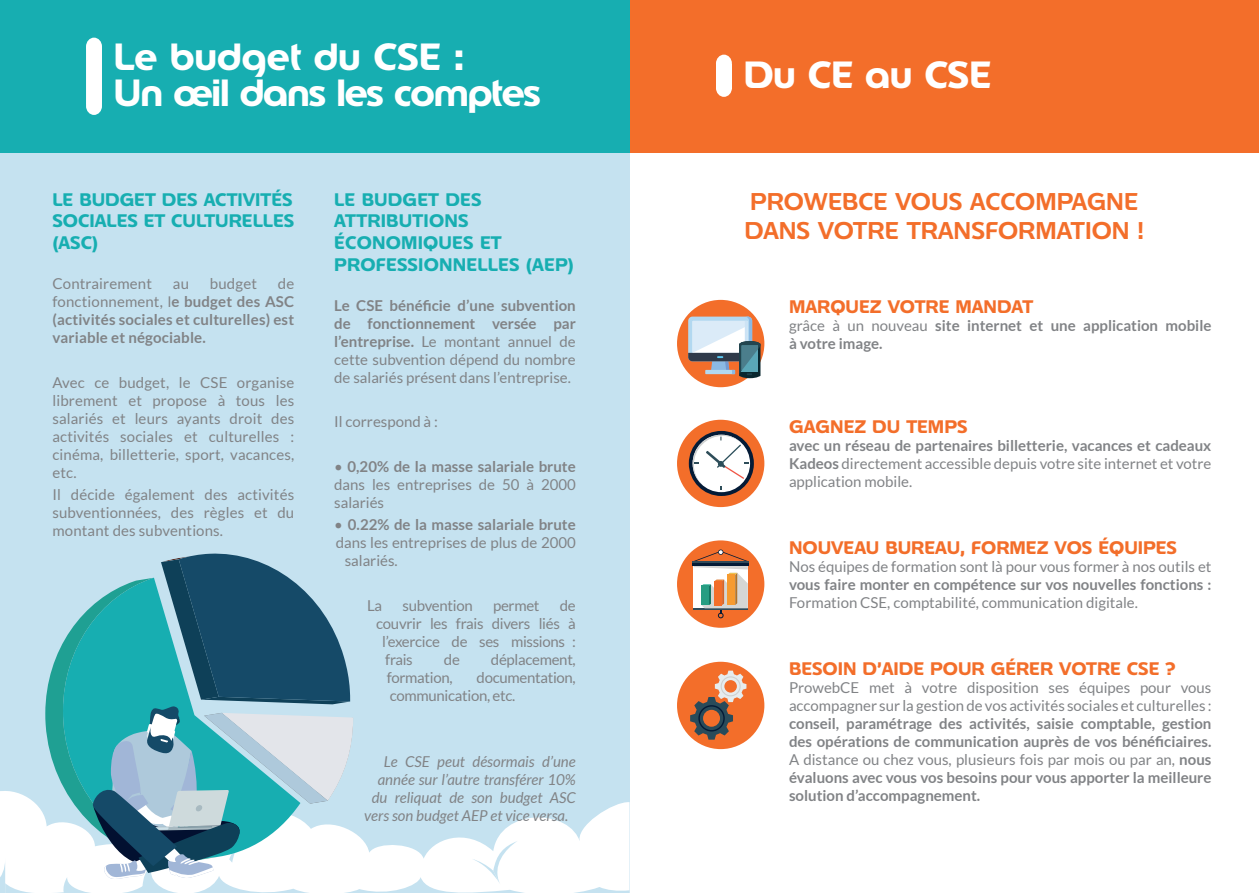
<style>
.page{position:relative;width:1259px;height:893px;background:#fff}
.page>*{position:absolute;margin:0;border:0;box-sizing:border-box;transform-origin:0 0}
.t1{font:700 37.5px/36px "Edenred";letter-spacing:-.02em;color:#fff}
.t2{font:500 24px/28.8px "Edenred";color:#f36e2a}
.t3{font:700 18px/21.6px "Edenred";letter-spacing:.01em;color:#17aeb1;text-align:justify}
.t4{font:700 18px "Edenred";color:#f36e2a}
.t5{font:15px/18px "Lato";color:#818386;text-align:justify}
.t6{font:700 15px/18px "Lato";color:#818386;text-align:justify}
.t7{font:15px/18px "Lato";letter-spacing:-.02em;color:#818386}
.t8{font:italic 15px "Lato";color:#818386}
.s1{font-weight:400}
.s2{font-family:"Myriad Pro";font-weight:400}
.s3{font-weight:700}
</style>
<div class="page">
<div style="left:630px;top:0;width:629px;height:153px;background:#f36e2a"></div>
<div style="left:0;top:0;width:630px;height:893px;background:#c5e2f0"></div>
<div style="left:0;top:0;width:629px;height:153px;background:#17aeb1"></div>
<div style="left:716px;top:64px;width:16px;height:25px;background:#fff"></div>
<div style="left:716px;top:55px;width:16px;height:17px;background:#fff;border-radius:50%"></div>
<div style="left:716px;top:79px;width:16px;height:18px;background:#fff;border-radius:50%"></div>
<div style="left:86px;top:43px;width:16px;height:66px;background:#fff;border-radius:6px"></div>
<div style="left:86px;top:38px;width:16px;height:17px;background:#fff;border-radius:50%"></div>
<div style="left:86px;top:97px;width:16px;height:18px;background:#fff;border-radius:50%"></div>
<svg style="left:0;top:553px;width:629px;height:340px"></svg>
<div style="left:677px;top:300px;width:87px;height:87px;background:#f36e2a;border-radius:50%"></div>
<div style="left:677px;top:420px;width:87px;height:87px;background:#f36e2a;border-radius:50%"></div>
<div style="left:677px;top:540px;width:87px;height:88px;background:#f36e2a;border-radius:50%"></div>
<div style="left:677px;top:662px;width:87px;height:87px;background:#f36e2a;border-radius:50%"></div>
<svg style="left:689px;top:431px;width:65px;height:65px"></svg>
<svg style="left:688px;top:317px;width:72px;height:61px"></svg>
<svg style="left:692px;top:549px;width:57px;height:69px"></svg>
<svg style="left:690px;top:671px;width:56px;height:69px"></svg>
<div style="left:698px;top:705px;width:27px;height:26px;border:1px solid #041b36;border-radius:50%"></div>
<div style="left:720px;top:676px;width:20px;height:20px;border:1px solid #cfd1d0;border-radius:50%"></div>
<h1 class="t1" style="left:113px;top:38px;width:429px">Le budget du CSE :<br>Un œil dans les comptes</h1>
<p class="t3" style="left:52px;top:189px;width:243px">LE BUDGET DES ACTIVITÉS SOCIALES ET CULTURELLES (ASC)</p>
<p class="t5" style="left:52px;top:275px;width:101px">Contrairement</p>
<p class="t5" style="left:173px;top:275px;width:18px">au</p>
<p class="t5" style="left:210px;top:275px;width:48px">budget</p>
<p class="t6" style="left:52px;top:275px;width:243px;text-indent:225px"><span class="s1">de fonctionnement,</span> <span class="s2">l</span>e budget des ASC (activités sociales et culturelles) est variable et négociable.</p>
<p class="t5" style="left:52px;top:373px;width:243px">Avec ce budget, le CSE organise librement et propose à tous les salariés et leurs ayants droit des activités sociales et culturelles : cinéma, billetterie, sport, vacances, etc.</p>
<p class="t5" style="left:52px;top:486px;width:243px">Il décide également des activités subventionnées, des règles et du montant des subventions.</p>
<p class="t3" style="left:334px;top:189px;width:241px;text-align:left">LE BUDGET DES<br>ATTRIBUTIONS<br>ÉCONOMIQUES ET<br>PROFESSIONNELLES (AEP)</p>
<p class="t5" style="left:334px;top:296px;width:243px"><span class="s3">Le CSE bénéficie d’une subvention de fonctionnement versée par l’entreprise.</span> Le montant annuel de cette subvention dépend du nombre de salariés présent dans l’entreprise.</p>
<p class="t5" style="left:334px;top:413px;width:105px">Il correspond à :</p>
<p class="t5" style="left:334px;top:457px;width:243px">• <span class="s3">0,20% de la masse salariale brute </span>dans les entreprises de 50 à 2000 salariés</p>
<p class="t6" style="left:334px;top:515px;width:243px"><span class="s1">•</span> 0.22% de la masse salariale brute</p>
<p class="t5" style="left:336px;top:534px;width:242px">dans les entreprises de plus de 2000</p>
<p class="t5" style="left:345px;top:552px;width:54px">salariés.</p>
<p class="t5" style="left:367px;top:596px;width:17px">La</p>
<p class="t7" style="left:402px;top:596px;width:72px">subvention</p>
<p class="t5" style="left:493px;top:596px;width:48px">permet</p>
<p class="t5" style="left:560px;top:596px;width:17px">de</p>
<p class="t7" style="left:376px;top:614px;width:201px">couvrir les frais divers liés à</p>
<p class="t7" style="left:382px;top:632px;width:195px">l’exercice de ses missions :</p>
<p class="t5" style="left:385px;top:650px;width:29px">frais</p>
<p class="t5" style="left:444px;top:650px;width:17px">de</p>
<p class="t7" style="left:491px;top:650px;width:86px">déplacement,</p>
<p class="t7" style="left:387px;top:668px;width:67px">formation,</p>
<p class="t7" style="left:390px;top:668px;width:187px;text-indent:87px">documentation, communication, etc.</p>
<p class="t8" style="left:384px;top:754px;width:193px">Le CSE peut désormais d’une</p>
<p class="t8" style="left:378px;top:772px;width:199px">année sur l’autre transférer 10%</p>
<p class="t8" style="left:372px;top:790px;width:205px">du reliquat de son budget ASC</p>
<p class="t8" style="left:364px;top:808px;width:205px">vers son budget AEP et vice versa.</p>
<h1 class="t1" style="left:743px;top:56px;width:249px">Du CE au CSE</h1>
<h2 class="t2" style="left:744px;top:187px;width:401px">PROWEBCE VOUS ACCOMPAGNE<br>DANS VOTRE TRANSFORMATION !</h2>
<p class="t4" style="left:789px;top:295px;width:246px">MARQUEZ VOTRE MANDAT</p>
<p class="t6" style="left:789px;top:316px;width:424px"><span class="s1">grâce à un nouveau</span> site internet et une application mobile à votre image.</p>
<p class="t4" style="left:789px;top:414px;width:180px">GAGNEZ DU TEMPS</p>
<p class="t5" style="left:789px;top:436px;width:424px"><span class="s3">avec un réseau de partenaires billetterie, vacances et cadeaux Kadeos</span> directement accessible depuis votre site internet et votre application mobile.</p>
<p class="t4" style="left:789px;top:535px;width:389px">NOUVEAU BUREAU, FORMEZ VOS ÉQUIPES</p>
<p class="t5" style="left:789px;top:557px;width:424px">Nos équipes de formation sont là pour vous former à nos outils et</p>
<p class="t6" style="left:789px;top:575px;width:424px">vous faire monter en compétence sur vos nouvelles fonctions :</p>
<p class="t5" style="left:789px;top:593px;width:350px">Formation CSE, comptabilité, communication digitale.</p>
<p class="t4" style="left:789px;top:656px;width:388px">BESOIN D’AIDE POUR GÉRER VOTRE CSE ?</p>
<p class="t5" style="left:789px;top:678px;width:424px">ProwebCE met à votre disposition ses équipes pour vous accompagner sur la gestion de vos activités sociales et culturelles :</p>
<p class="t6" style="left:789px;top:714px;width:424px">conseil, paramétrage des activités, saisie comptable, gestion des opérations de communication auprès de vos bénéficiaires.<br><span class="s1">A distance ou chez vous, plusieurs fois par mois ou par an,</span> nous évaluons avec vous vos besoins pour vous apporter la meilleure solution d’accompagnement.</p>
</div>
